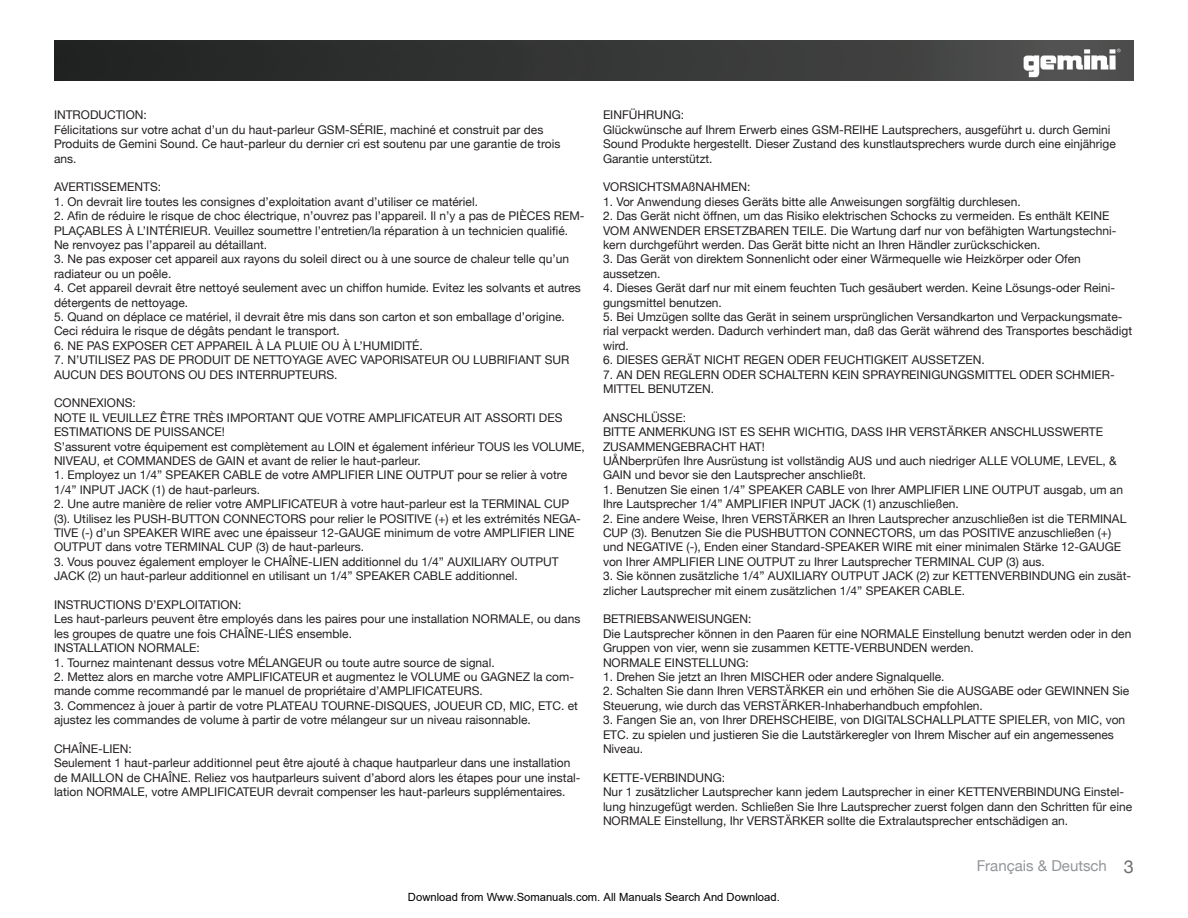
<style>
.page{position:relative;width:1188px;height:918px;background:#fff}
.page>*{position:absolute;margin:0;border:0;box-sizing:border-box;transform-origin:0 0}
.t1{font:15px "Helvetica Neue";color:#939598}
.t2{font:12px/14.4px "Helvetica Neue";color:#231f20}
.t3{font:11.25px "Arial";color:#000}
.s1{font-size:18px;color:#6c6d70}
</style>
<div class="page">
<img style="left:54px;top:40px;width:1080px;height:41px">
<p class="t2" style="left:603px;top:108px;width:514px">EINFÜHRUNG:<br>Glückwünsche auf Ihrem Erwerb eines GSM-REIHE Lautsprechers, ausgeführt u. durch Gemini Sound Produkte hergestellt. Dieser Zustand des kunstlautsprechers wurde durch eine einjährige Garantie unterstützt.</p>
<p class="t2" style="left:603px;top:180px;width:149px">VORSICHTSMAßNAHMEN:</p>
<p class="t2" style="left:603px;top:194px;width:419px">1. Vor Anwendung dieses Geräts bitte alle Anweisungen sorgfältig durchlesen.</p>
<p class="t2" style="left:603px;top:209px;width:515px">2. Das Gerät nicht öffnen, um das Risiko elektrischen Schocks zu vermeiden. Es enthält KEINE<br>VOM ANWENDER ERSETZBAREN TEILE. Die Wartung darf nur von befähigten Wartungstechni&shy;kern durchgeführt werden. Das Gerät bitte nicht an Ihren Händler zurückschicken.</p>
<p class="t2" style="left:603px;top:252px;width:479px">3. Das Gerät von direktem Sonnenlicht oder einer Wärmequelle wie Heizkörper oder Ofen aussetzen.</p>
<p class="t2" style="left:603px;top:281px;width:514px">4. Dieses Gerät darf nur mit einem feuchten Tuch gesäubert werden. Keine Lösungs-oder Reini&shy;gungsmittel benutzen.</p>
<p class="t2" style="left:603px;top:309px;width:531px">5. Bei Umzügen sollte das Gerät in seinem ursprünglichen Versandkarton und Verpackungsmate&shy;rial verpackt werden. Dadurch verhindert man, daß das Gerät während des Transportes beschädigt wird.</p>
<p class="t2" style="left:603px;top:353px;width:383px">6. DIESES GERÄT NICHT REGEN ODER FEUCHTIGKEIT AUSSETZEN.</p>
<p class="t2" style="left:603px;top:367px;width:513px">7. AN DEN REGLERN ODER SCHALTERN KEIN SPRAYREINIGUNGSMITTEL ODER SCHMIER-<br>MITTEL BENUTZEN.</p>
<p class="t2" style="left:603px;top:410px;width:515px">ANSCHLÜSSE:<br>BITTE ANMERKUNG IST ES SEHR WICHTIG, DASS IHR VERSTÄRKER ANSCHLUSSWERTE ZUSAMMENGEBRACHT HAT!<br>UÅNberprüfen Ihre Ausrüstung ist vollständig AUS und auch niedriger ALLE VOLUME, LEVEL, &amp; GAIN und bevor sie den Lautsprecher anschließt.</p>
<p class="t2" style="left:603px;top:482px;width:522px">1. Benutzen Sie einen 1/4” SPEAKER CABLE von Ihrer AMPLIFIER LINE OUTPUT ausgab, um an<br>Ihre Lautsprecher 1/4” AMPLIFIER INPUT JACK (1) anzuschließen.</p>
<p class="t2" style="left:603px;top:511px;width:525px">2. Eine andere Weise, Ihren VERSTÄRKER an Ihren Lautsprecher anzuschließen ist die TERMINAL CUP (3). Benutzen Sie die PUSHBUTTON CONNECTORS, um das POSITIVE anzuschließen (+) und NEGATIVE (-), Enden einer Standard-SPEAKER WIRE mit einer minimalen Stärke 12-GAUGE von Ihrer AMPLIFIER LINE OUTPUT zu Ihrer Lautsprecher TERMINAL CUP (3) aus.</p>
<p class="t2" style="left:603px;top:569px;width:530px">3. Sie können zusätzliche 1/4” AUXILIARY OUTPUT JACK (2) zur KETTENVERBINDUNG ein zusät&shy;zlicher Lautsprecher mit einem zusätzlichen 1/4” SPEAKER CABLE.</p>
<p class="t2" style="left:603px;top:612px;width:530px">BETRIEBSANWEISUNGEN:<br>Die Lautsprecher können in den Paaren für eine NORMALE Einstellung benutzt werden oder in den Gruppen von vier, wenn sie zusammen KETTE-VERBUNDEN werden.<br>NORMALE EINSTELLUNG:</p>
<p class="t2" style="left:603px;top:669px;width:343px">1. Drehen Sie jetzt an Ihren MISCHER oder andere Signalquelle.</p>
<p class="t2" style="left:603px;top:684px;width:528px">2. Schalten Sie dann Ihren VERSTÄRKER ein und erhöhen Sie die AUSGABE oder GEWINNEN Sie<br>Steuerung, wie durch das VERSTÄRKER-Inhaberhandbuch empfohlen.</p>
<p class="t2" style="left:603px;top:713px;width:524px">3. Fangen Sie an, von Ihrer DREHSCHEIBE, von DIGITALSCHALLPLATTE SPIELER, von MIC, von<br>ETC. zu spielen und justieren Sie die Lautstärkeregler von Ihrem Mischer auf ein angemessenes<br>Niveau.</p>
<p class="t2" style="left:603px;top:770px;width:531px">KETTE-VERBINDUNG:<br>Nur 1 zusätzlicher Lautsprecher kann jedem Lautsprecher in einer KETTENVERBINDUNG Einstel&shy;lung hinzugefügt werden. Schließen Sie Ihre Lautsprecher zuerst folgen dann den Schritten für eine NORMALE Einstellung, Ihr VERSTÄRKER sollte die Extralautsprecher entschädigen an.</p>
<p class="t1" style="left:977px;top:857px;width:159px">Français &amp; Deutsch <span class="s1">3</span></p>
<p class="t3" style="left:408px;top:890px;width:373px">Download from Www.Somanuals.com. All Manuals Search And Download.</p>
<p class="t2" style="left:54px;top:108px;width:508px">INTRODUCTION:<br>Félicitations sur votre achat d’un du haut-parleur GSM-SÉRIE, machiné et construit par des Produits de Gemini Sound. Ce haut-parleur du dernier cri est soutenu par une garantie de trois ans.</p>
<p class="t2" style="left:54px;top:180px;width:109px">AVERTISSEMENTS:</p>
<p class="t2" style="left:54px;top:194px;width:426px">1. On devrait lire toutes les consignes d’exploitation avant d’utiliser ce matériel.</p>
<p class="t2" style="left:54px;top:209px;width:532px">2. Afin de réduire le risque de choc électrique, n’ouvrez pas l’appareil. Il n’y a pas de PIÈCES REM-<br>PLAÇABLES À L’INTÉRIEUR. Veuillez soumettre l’entretien/la réparation à un technicien qualifié.<br>Ne renvoyez pas l’appareil au détaillant.</p>
<p class="t2" style="left:54px;top:252px;width:517px">3. Ne pas exposer cet appareil aux rayons du soleil direct ou à une source de chaleur telle qu’un radiateur ou un poêle.</p>
<p class="t2" style="left:54px;top:281px;width:528px">4. Cet appareil devrait être nettoyé seulement avec un chiffon humide. Evitez les solvants et autres détergents de nettoyage.</p>
<p class="t2" style="left:54px;top:309px;width:512px">5. Quand on déplace ce matériel, il devrait être mis dans son carton et son emballage d’origine.<br>Ceci réduira le risque de dégâts pendant le transport.</p>
<p class="t2" style="left:54px;top:338px;width:370px">6. NE PAS EXPOSER CET APPAREIL À LA PLUIE OU À L’HUMIDITÉ.</p>
<p class="t2" style="left:54px;top:353px;width:517px">7. N’UTILISEZ PAS DE PRODUIT DE NETTOYAGE AVEC VAPORISATEUR OU LUBRIFIANT SUR<br>AUCUN DES BOUTONS OU DES INTERRUPTEURS.</p>
<p class="t2" style="left:54px;top:396px;width:532px">CONNEXIONS:<br>NOTE IL VEUILLEZ ÊTRE TRÈS IMPORTANT QUE VOTRE AMPLIFICATEUR AIT ASSORTI DES ESTIMATIONS DE PUISSANCE!<br>S’assurent votre équipement est complètement au LOIN et également inférieur TOUS les VOLUME, NIVEAU, et COMMANDES de GAIN et avant de relier le haut-parleur.</p>
<p class="t2" style="left:54px;top:468px;width:515px">1. Employez un 1/4” SPEAKER CABLE de votre AMPLIFIER LINE OUTPUT pour se relier à votre<br>1/4” INPUT JACK (1) de haut-parleurs.</p>
<p class="t2" style="left:54px;top:497px;width:528px">2. Une autre manière de relier votre AMPLIFICATEUR à votre haut-parleur est la TERMINAL CUP (3). Utilisez les PUSH-BUTTON CONNECTORS pour relier le POSITIVE (+) et les extrémités NEGA-TIVE (-) d’un SPEAKER WIRE avec une épaisseur 12-GAUGE minimum de votre AMPLIFIER LINE OUTPUT dans votre TERMINAL CUP (3) de haut-parleurs.</p>
<p class="t2" style="left:54px;top:554px;width:506px">3. Vous pouvez également employer le CHAÎNE-LIEN additionnel du 1/4” AUXILIARY OUTPUT<br>JACK (2) un haut-parleur additionnel en utilisant un 1/4” SPEAKER CABLE additionnel.</p>
<p class="t2" style="left:54px;top:597px;width:528px">INSTRUCTIONS D’EXPLOITATION:<br>Les haut-parleurs peuvent être employés dans les paires pour une installation NORMALE, ou dans les groupes de quatre une fois CHAÎNE-LIÉS ensemble.<br>INSTALLATION NORMALE:</p>
<p class="t2" style="left:54px;top:655px;width:442px">1. Tournez maintenant dessus votre MÉLANGEUR ou toute autre source de signal.</p>
<p class="t2" style="left:54px;top:669px;width:522px">2. Mettez alors en marche votre AMPLIFICATEUR et augmentez le VOLUME ou GAGNEZ la com&shy;mande comme recommandé par le manuel de propriétaire d’AMPLIFICATEURS.</p>
<p class="t2" style="left:54px;top:698px;width:526px">3. Commencez à jouer à partir de votre PLATEAU TOURNE-DISQUES, JOUEUR CD, MIC, ETC. et ajustez les commandes de volume à partir de votre mélangeur sur un niveau raisonnable.</p>
<p class="t2" style="left:54px;top:741px;width:528px">CHAÎNE-LIEN:<br>Seulement 1 haut-parleur additionnel peut être ajouté à chaque hautparleur dans une installation de MAILLON de CHAÎNE. Reliez vos hautparleurs suivent d’abord alors les étapes pour une instal&shy;lation NORMALE, votre AMPLIFICATEUR devrait compenser les haut-parleurs supplémentaires.</p>
</div>
